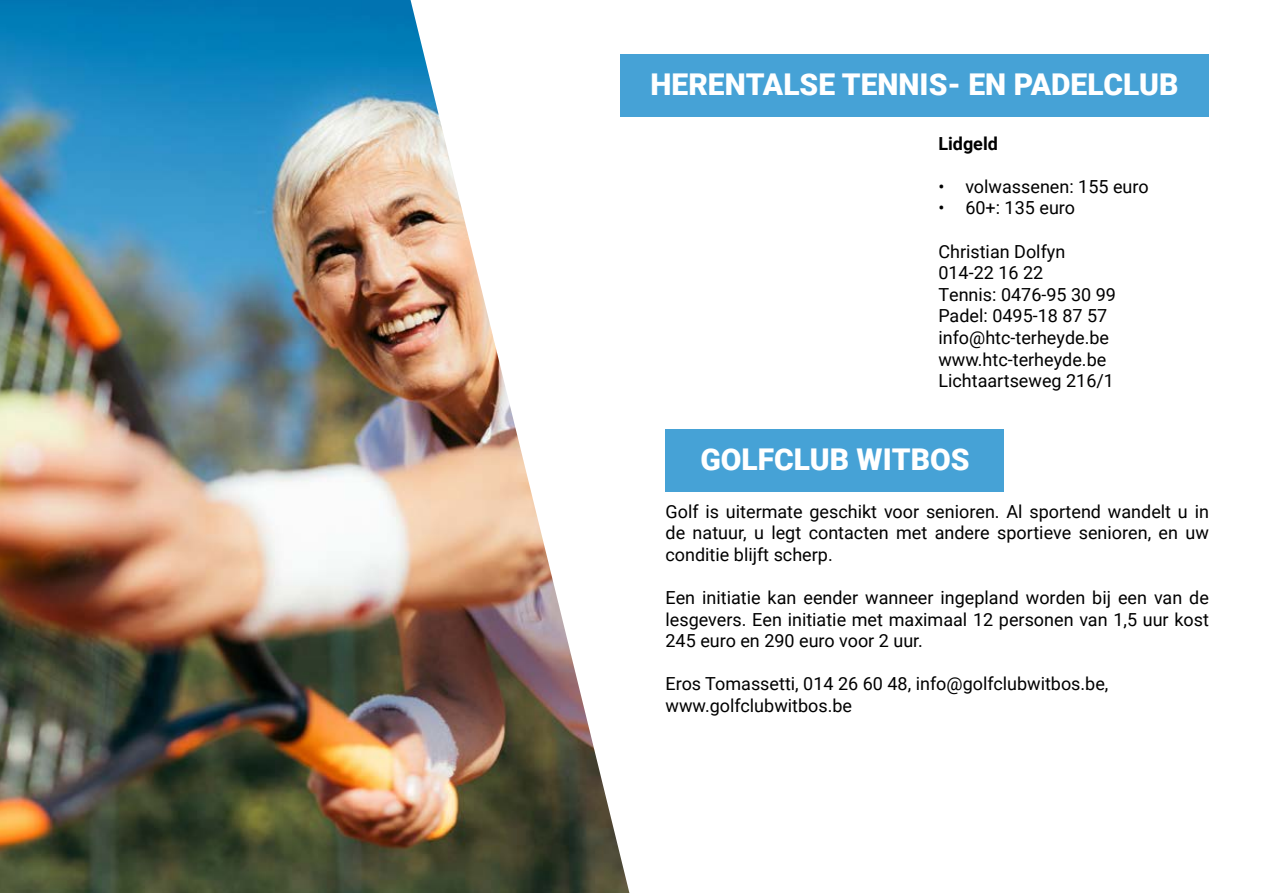
<style>
.page{position:relative;width:1263px;height:893px;background:#fff}
.page>*{position:absolute;margin:0;border:0;box-sizing:border-box;transform-origin:0 0}
.t1{font:900 30px "Roboto";color:#fff}
.t2{font:18px/21.6px "Roboto";color:#000}
.t3{font:700 18px "Roboto";color:#000}
</style>
<div class="page">
<img style="left:0;top:0;width:629px;height:893px">
<div style="left:620px;top:54px;width:589px;height:62px;background:#46a2d6"></div>
<div style="left:665px;top:429px;width:339px;height:62px;background:#46a2d6"></div>
<h1 class="t1" style="left:650px;top:63px;width:529px">HERENTALSE TENNIS- EN PADELCLUB</h1>
<p class="t3" style="left:938px;top:131px;width:61px">Lidgeld</p>
<p class="t2" style="left:938px;top:175px;width:212px">• volwassenen: 155 euro</p>
<p class="t2" style="left:938px;top:196px;width:138px">• 60+: 135 euro</p>
<p class="t2" style="left:938px;top:240px;width:179px">Christian Dolfyn<br>014-22 16 22<br>Tennis: 0476-95 30 99<br>Padel: 0495-18 87 57 info@htc-terheyde.be www.htc-terheyde.be<br>Lichtaartseweg 216/1</p>
<h1 class="t1" style="left:700px;top:438px;width:271px">GOLFCLUB WITBOS</h1>
<p class="t2" style="left:665px;top:500px;width:545px;text-align:justify">Golf is uitermate geschikt voor senioren. Al sportend wandelt u in de natuur, u legt contacten met andere sportieve senioren, en uw conditie blijft scherp.</p>
<p class="t2" style="left:665px;top:586px;width:545px;text-align:justify">Een initiatie kan eender wanneer ingepland worden bij een van de lesgevers. Een initiatie met maximaal 12 personen van 1,5 uur kost 245 euro en 290 euro voor 2 uur.</p>
<p class="t2" style="left:665px;top:673px;width:444px">Eros Tomassetti, 014 26 60 48, info@golfclubwitbos.be, www.golfclubwitbos.be</p>
</div>
